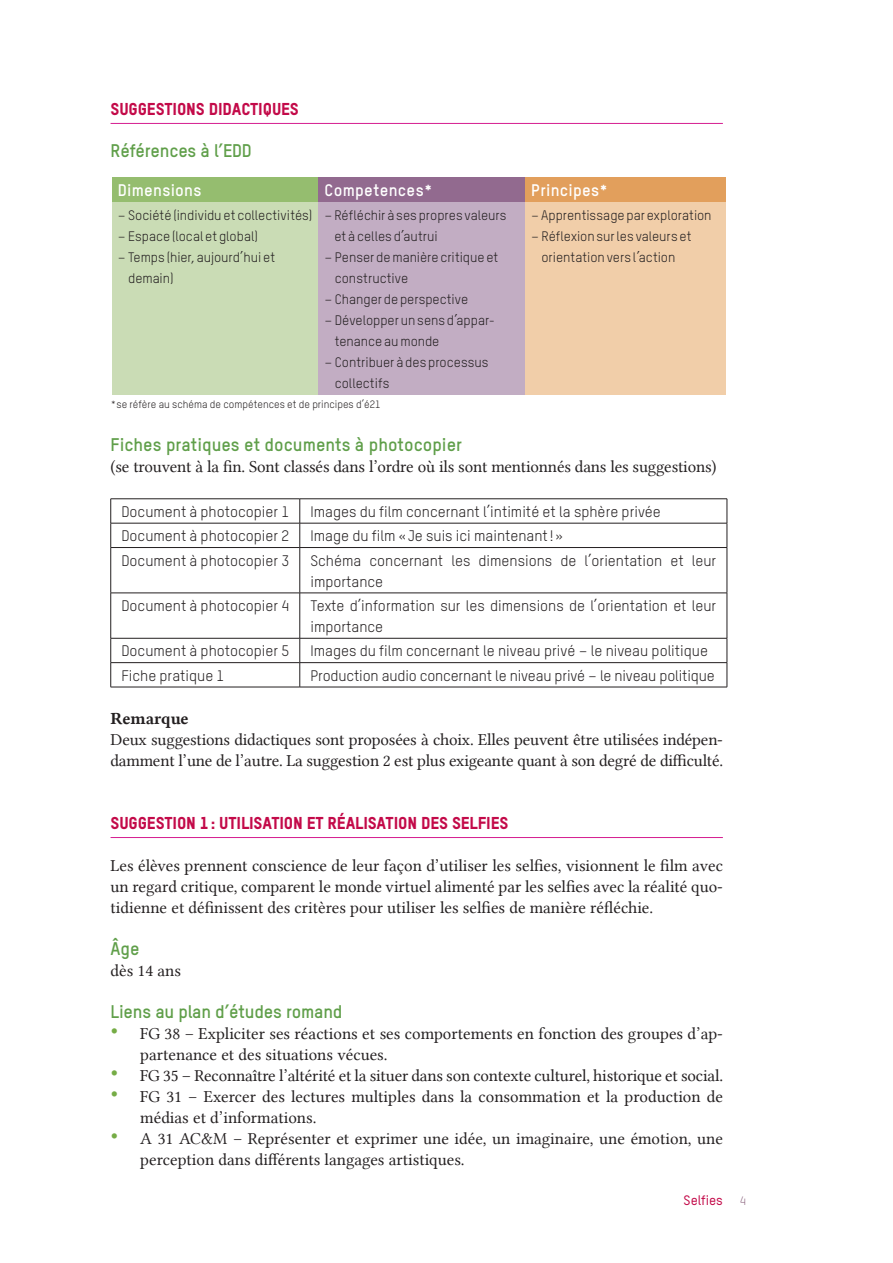
<style>
.page{position:relative;width:893px;height:1263px;background:#fff}
.page>*{position:absolute;margin:0;border:0;box-sizing:border-box;transform-origin:0 0}
.Headline_grün__Inh{font:700 18px "TSTARPRO";color:#609f4a}
.Copy{font:700 18px "TSTARPRO";letter-spacing:-.01em;color:#609f4a}
.Copy-2{font:16.95px/21px "Lin Libertine";letter-spacing:-.01em;color:#231f20}
.Copy_Einzug_7mm_GR{font:16.95px/21px "Lin Libertine";color:#231f20}
.Titel_rot__Didakti{font:16.95px "TSTARPRO Headline";letter-spacing:-.01em;color:#c30a49}
.Copy-3{font:16.95px "Lin Libertine B";letter-spacing:-.01em;color:#231f20}
._2_Grundschrift_9_pt{font:700 16.5px "TSTARPRO";letter-spacing:.015em;color:#fff}
.Copy_Einzug_7mm{font:15px/21px "TSTARPRO";color:#231f20}
._2_Grundschrift_9_pt-2{font:13.5px/21px "TSTARPRO";letter-spacing:-.005em;color:#231f20}
.t1{font:500 13.5px "TSTARPRO";color:#c30a49}
.t2{font:300 12px "TSTARPRO";color:#784a69}
.Copy_Einzug_7mm-2{font:10.5px "TSTARPRO";color:#231f20}
.s1{font-size:22.5px;color:#75ac45}
</style>
<div class="page">
<hr style="left:111px;top:123px;width:612px;height:1px;background:#d51d90">
<hr style="left:111px;top:837px;width:612px;height:1px;background:#d51d90">
<hr style="left:111px;top:498px;width:189px;height:1px;background:#231f20">
<hr style="left:300px;top:498px;width:427px;height:1px;background:#231f20">
<hr style="left:111px;top:523px;width:189px;height:1px;background:#231f20">
<svg style="left:110px;top:499px;width:1px;height:48px"></svg>
<hr style="left:300px;top:523px;width:427px;height:1px;background:#231f20">
<svg style="left:300px;top:499px;width:1px;height:48px"></svg>
<svg style="left:727px;top:499px;width:1px;height:48px"></svg>
<hr style="left:111px;top:547px;width:189px;height:1px;background:#231f20">
<hr style="left:110px;top:548px;width:1px;height:45px;background:#231f20">
<hr style="left:300px;top:547px;width:427px;height:1px;background:#231f20">
<hr style="left:300px;top:548px;width:1px;height:45px;background:#231f20">
<hr style="left:727px;top:548px;width:1px;height:45px;background:#231f20">
<hr style="left:111px;top:593px;width:189px;height:1px;background:#231f20">
<hr style="left:110px;top:593px;width:1px;height:45px;background:#231f20">
<hr style="left:300px;top:593px;width:427px;height:1px;background:#231f20">
<hr style="left:300px;top:593px;width:1px;height:45px;background:#231f20">
<hr style="left:727px;top:593px;width:1px;height:45px;background:#231f20">
<hr style="left:111px;top:638px;width:189px;height:1px;background:#231f20">
<hr style="left:300px;top:638px;width:427px;height:1px;background:#231f20">
<hr style="left:111px;top:662px;width:189px;height:1px;background:#231f20">
<svg style="left:110px;top:638px;width:1px;height:49px"></svg>
<hr style="left:300px;top:662px;width:427px;height:1px;background:#231f20">
<svg style="left:300px;top:638px;width:1px;height:49px"></svg>
<svg style="left:727px;top:638px;width:1px;height:49px"></svg>
<hr style="left:111px;top:687px;width:189px;height:1px;background:#231f20">
<hr style="left:300px;top:687px;width:427px;height:1px;background:#231f20">
<div style="left:112px;top:178px;width:207px;height:24px;background:#95bd6f"></div>
<div style="left:319px;top:178px;width:206px;height:24px;background:#926a8f"></div>
<div style="left:525px;top:178px;width:201px;height:24px;background:#e29f5c"></div>
<div style="left:112px;top:202px;width:207px;height:193px;background:#cadcb5"></div>
<div style="left:319px;top:202px;width:206px;height:193px;background:#c2adc3"></div>
<div style="left:525px;top:202px;width:201px;height:193px;background:#f1cea9"></div>
<p class="Titel_rot__Didakti" style="left:111px;top:98px;width:190px">SUGGESTIONS DIDACTIQUES</p>
<p class="Headline_grün__Inh" style="left:111px;top:139px;width:143px">Références à l’EDD</p>
<p class="_2_Grundschrift_9_pt" style="left:118px;top:180px;width:85px">Dimensions</p>
<p class="_2_Grundschrift_9_pt" style="left:325px;top:180px;width:110px">Competences*</p>
<p class="_2_Grundschrift_9_pt" style="left:531px;top:180px;width:79px">Principes*</p>
<p class="_2_Grundschrift_9_pt-2" style="left:118px;top:204px;width:196px">– Société (individu et collectivités)</p>
<p class="_2_Grundschrift_9_pt-2" style="left:118px;top:225px;width:142px">– Espace (local et global)</p>
<p class="_2_Grundschrift_9_pt-2" style="left:128px;top:246px;width:149px;text-indent:-10px">– Temps (hier, aujourd’hui et demain)</p>
<p class="_2_Grundschrift_9_pt-2" style="left:334px;top:204px;width:174px;text-indent:-10px">– Réfléchir à ses propres valeurs et à celles d’autrui</p>
<p class="_2_Grundschrift_9_pt-2" style="left:335px;top:246px;width:165px;text-indent:-10px">– Penser de manière critique et constructive</p>
<p class="_2_Grundschrift_9_pt-2" style="left:325px;top:288px;width:145px">– Changer de perspective</p>
<p class="_2_Grundschrift_9_pt-2" style="left:335px;top:309px;width:161px;text-indent:-10px">– Développer un sens d’appar&shy;tenance au monde</p>
<p class="_2_Grundschrift_9_pt-2" style="left:335px;top:351px;width:155px;text-indent:-10px">– Contribuer à des processus collectifs</p>
<p class="_2_Grundschrift_9_pt-2" style="left:531px;top:204px;width:182px">– Apprentissage par exploration</p>
<p class="_2_Grundschrift_9_pt-2" style="left:531px;top:225px;width:162px;text-align:center">– Réflexion sur les valeurs et orientation vers l’action</p>
<p class="Copy_Einzug_7mm-2" style="left:111px;top:398px;width:272px">*se réfère au schéma de compétences et de principes d’é21</p>
<p class="Headline_grün__Inh" style="left:111px;top:433px;width:353px">Fiches pratiques et documents à photocopier</p>
<p class="Copy-2" style="left:111px;top:456px;width:608px">(se trouvent à la fin. Sont classés dans l’ordre où ils sont mentionnés dans les suggestions)</p>
<p class="Copy_Einzug_7mm" style="left:121px;top:501px;width:169px">Document à photocopier 1</p>
<p class="Copy_Einzug_7mm" style="left:310px;top:501px;width:352px">Images du film concernant l’intimité et la sphère privée</p>
<p class="Copy_Einzug_7mm" style="left:121px;top:525px;width:169px">Document à photocopier 2</p>
<p class="Copy_Einzug_7mm" style="left:310px;top:525px;width:254px">Image du film « Je suis ici maintenant! »</p>
<p class="Copy_Einzug_7mm" style="left:121px;top:549px;width:169px">Document à photocopier 3</p>
<p class="Copy_Einzug_7mm" style="left:310px;top:549px;width:407px">Schéma concernant les dimensions de l’orientation et leur importance</p>
<p class="Copy_Einzug_7mm" style="left:121px;top:595px;width:169px">Document à photocopier 4</p>
<p class="Copy_Einzug_7mm" style="left:310px;top:595px;width:407px">Texte d’information sur les dimensions de l’orientation et leur importance</p>
<p class="Copy_Einzug_7mm" style="left:121px;top:640px;width:169px">Document à photocopier 5</p>
<p class="Copy_Einzug_7mm" style="left:310px;top:640px;width:399px">Images du film concernant le niveau privé – le niveau politique</p>
<p class="Copy_Einzug_7mm" style="left:121px;top:665px;width:105px">Fiche pratique 1</p>
<p class="Copy_Einzug_7mm" style="left:310px;top:665px;width:406px">Production audio concernant le niveau privé – le niveau politique</p>
<p class="Copy-3" style="left:111px;top:706px;width:80px">Remarque</p>
<p class="Copy-2" style="left:111px;top:729px;width:614px">Deux suggestions didactiques sont proposées à choix. Elles peuvent être utilisées indépen&shy;damment l’une de l’autre. La suggestion 2 est plus exigeante quant à son degré de difficulté.</p>
<p class="Titel_rot__Didakti" style="left:111px;top:812px;width:399px">SUGGESTION 1: UTILISATION ET RÉALISATION DES SELFIES</p>
<p class="Copy-2" style="left:111px;top:855px;width:614px;text-align:justify">Les élèves prennent conscience de leur façon d’utiliser les selfies, visionnent le film avec un regard critique, comparent le monde virtuel alimenté par les selfies avec la réalité quo&shy;tidienne et définissent des critères pour utiliser les selfies de manière réfléchie.</p>
<p class="Headline_grün__Inh" style="left:111px;top:937px;width:31px">Âge</p>
<p class="Copy-2" style="left:111px;top:960px;width:72px">dès 14 ans</p>
<p class="Copy" style="left:111px;top:1000px;width:234px">Liens au plan d’études romand</p>
<p class="Copy_Einzug_7mm_GR" style="left:140px;top:1023px;width:584px;text-indent:-30px"><span class="s1">•</span> FG 38 – Expliciter ses réactions et ses comportements en fonction des groupes d’ap&shy;partenance et des situations vécues.</p>
<p class="Copy_Einzug_7mm_GR" style="left:111px;top:1065px;width:614px"><span class="s1">•</span> FG 35 – Reconnaître l’altérité et la situer dans son contexte culturel, historique et social.</p>
<p class="Copy_Einzug_7mm_GR" style="left:140px;top:1086px;width:584px;text-indent:-30px"><span class="s1">•</span> FG 31 – Exercer des lectures multiples dans la consommation et la production de médias et d’informations.</p>
<p class="Copy_Einzug_7mm_GR" style="left:140px;top:1128px;width:584px;text-indent:-30px"><span class="s1">•</span> A 31 AC&amp;M – Représenter et exprimer une idée, un imaginaire, une émotion, une perception dans différents langages artistiques.</p>
<p class="t1" style="left:684px;top:1192px;width:41px">Selfies</p>
<p class="t2" style="left:740px;top:1194px;width:8px">4</p>
</div>
